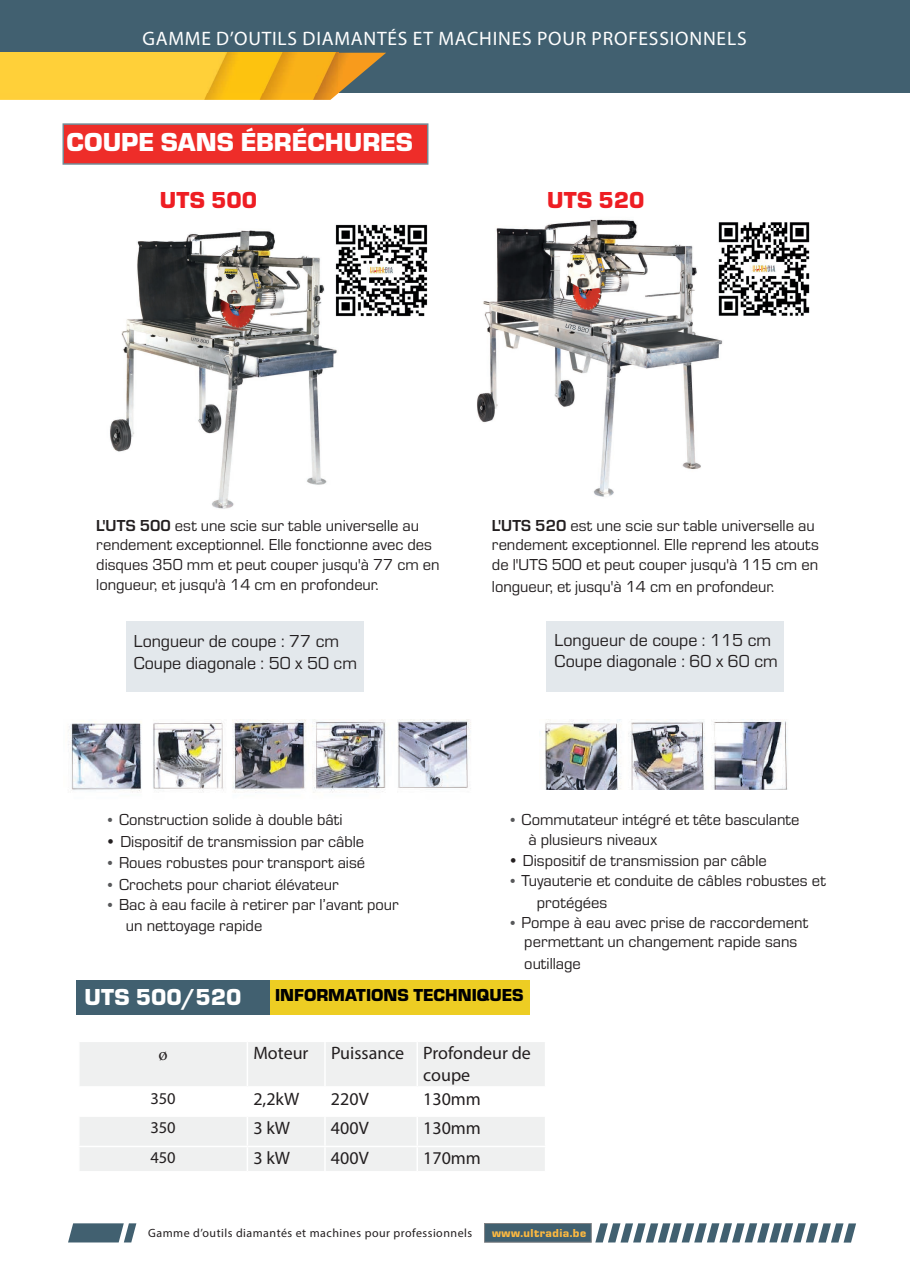
<style>
.page{position:relative;width:910px;height:1280px;background:#fff}
.page>*{position:absolute;margin:0;border:0;box-sizing:border-box;transform-origin:0 0}
.t1{font:900 27px "Eurostile";color:#fff}
.t2{font:900 24px "Eurostile";color:#ee1d23}
.t3{font:900 24px "Eurostile";color:#fff}
.t4{font:19.5px "Myriad Pro";letter-spacing:.04em;color:#fff}
.t5{font:18px/21.6px "Eurostile";color:#231f20}
.t6{font:18px/21.6px "Myriad Pro";color:#231f20}
.t7{font:900 18px "Eurostile";color:#000001}
.t8{font:18px "Minion Pro";color:#231f20}
.t9{font:16.5px/19.8px "Eurostile";color:#231f20}
.t10{font:16.5px "Myriad Pro";color:#231f20}
.t11{font:12px "Myriad Pro";letter-spacing:.04em;color:#231f20}
.t12{font:900 12px "Eurostile";letter-spacing:.04em;color:#fdb940}
.s1{font-weight:700}
.s2{font-size:15px;color:#57585a}
</style>
<div class="page">
<div style="left:127px;top:621px;width:237px;height:70px;background:#e3e8ec"></div>
<svg style="left:80px;top:1042px;width:465px;height:129px"></svg>
<hr style="left:78px;top:1146px;width:169px;height:1px;background:#fff">
<hr style="left:247px;top:1146px;width:78px;height:1px;background:#fff">
<hr style="left:325px;top:1146px;width:92px;height:1px;background:#fff">
<hr style="left:417px;top:1146px;width:129px;height:1px;background:#fff">
<div style="left:546px;top:621px;width:237px;height:70px;background:#e3e8ec"></div>
<img style="left:110px;top:230px;width:227px;height:279px">
<img style="left:477px;top:219px;width:246px;height:278px">
<img style="left:68px;top:719px;width:403px;height:74px">
<img style="left:542px;top:719px;width:246px;height:71px">
<div style="left:63px;top:123px;width:365px;height:42px;background:#ee2d29;border:2px solid #738a95"></div>
<div style="left:0;top:0;width:910px;height:92px;background:#416070"></div>
<svg style="left:68px;top:1223px;width:68px;height:19px"></svg>
<div style="left:484px;top:1223px;width:107px;height:19px;background:#416070;border:1px solid #808285"></div>
<svg style="left:595px;top:1223px;width:261px;height:19px"></svg>
<img style="left:0;top:53px;width:339px;height:47px">
<img style="left:338px;top:53px;width:48px;height:39px">
<div style="left:77px;top:980px;width:198px;height:34px;background:#416070"></div>
<div style="left:270px;top:980px;width:259px;height:34px;background:#edcd23"></div>
<img style="left:325px;top:224px;width:103px;height:103px">
<img style="left:709px;top:219px;width:101px;height:108px">
<p class="t4" style="left:142px;top:26px;width:606px">GAMME D’OUTILS DIAMANTÉS ET MACHINES POUR PROFESSIONNELS</p>
<h1 class="t1" style="left:67px;top:123px;width:348px">COUPE SANS ÉBRÉCHURES</h1>
<h2 class="t2" style="left:160px;top:183px;width:99px">UTS 500</h2>
<h2 class="t2" style="left:547px;top:183px;width:99px">UTS 520</h2>
<p class="t9" style="left:96px;top:514px;width:345px"><span class="s1">L'UTS 500</span> est une scie sur table universelle au rendement exceptionnel. Elle fonctionne avec des disques 350 mm et peut couper jusqu'à 77 cm en longueur, et jusqu'à 14 cm en profondeur.</p>
<p class="t9" style="left:492px;top:514px;width:328px"><span class="s1">L'UTS 520</span> est une scie sur table universelle au rendement exceptionnel. Elle reprend les atouts de l'UTS 500 et peut couper jusqu'à 115 cm en</p>
<p class="t9" style="left:492px;top:576px;width:284px">longueur, et jusqu'à 14 cm en profondeur.</p>
<p class="t5" style="left:134px;top:630px;width:225px">Longueur de coupe : 77 cm<br>Coupe diagonale : 50 x 50 cm</p>
<p class="t9" style="left:105px;top:809px;width:239px"><span class="s2">•</span> Construction solide à double bâti</p>
<p class="t9" style="left:105px;top:830px;width:260px">• Dispositif de transmission par câble</p>
<p class="t9" style="left:105px;top:852px;width:261px"><span class="s2">•</span> Roues robustes pour transport aisé</p>
<p class="t9" style="left:105px;top:874px;width:235px"><span class="s2">•</span> Crochets pour chariot élévateur</p>
<p class="t9" style="left:126px;top:893px;width:274px;line-height:21.6px;text-indent:-21px"><span class="s2">•</span> Bac à eau facile à retirer par l’avant pour un nettoyage rapide</p>
<p class="t5" style="left:555px;top:628px;width:225px">Longueur de coupe : 115 cm<br>Coupe diagonale : 60 x 60 cm</p>
<p class="t9" style="left:528px;top:809px;width:273px;text-indent:-21px"><span class="s2">•</span> Commutateur intégré et tête basculante à plusieurs niveaux</p>
<p class="t9" style="left:508px;top:850px;width:260px">• Dispositif de transmission par câble</p>
<p class="t9" style="left:537px;top:869px;width:291px;line-height:21.6px;text-indent:-29px"><span class="s2">•</span> Tuyauterie et conduite de câbles robustes et protégées</p>
<p class="t9" style="left:508px;top:911px;width:302px;text-align:center"><span class="s2">•</span> Pompe à eau avec prise de raccordement permettant un changement rapide sans</p>
<p class="t9" style="left:524px;top:953px;width:58px">outillage</p>
<h2 class="t3" style="left:85px;top:980px;width:158px">UTS 500/520</h2>
<p class="t7" style="left:275px;top:982px;width:250px">INFORMATIONS TECHNIQUES</p>
<p class="t8" style="left:158px;top:1042px;width:11px">ø</p>
<p class="t6" style="left:423px;top:1042px;width:109px;text-indent:-170px">Moteur Puissance Profondeur de coupe</p>
<p class="t10" style="left:150px;top:1088px;width:27px">350</p>
<p class="t6" style="left:253px;top:1088px;width:47px">2,2kW</p>
<p class="t6" style="left:331px;top:1088px;width:39px">220V</p>
<p class="t6" style="left:423px;top:1088px;width:59px">130mm</p>
<p class="t10" style="left:150px;top:1117px;width:27px">350</p>
<p class="t6" style="left:253px;top:1117px;width:38px">3 kW</p>
<p class="t6" style="left:331px;top:1117px;width:39px">400V</p>
<p class="t6" style="left:423px;top:1117px;width:59px">130mm</p>
<p class="t10" style="left:150px;top:1148px;width:27px">450</p>
<p class="t6" style="left:253px;top:1147px;width:38px">3 kW</p>
<p class="t6" style="left:331px;top:1147px;width:39px">400V</p>
<p class="t6" style="left:423px;top:1147px;width:59px">170mm</p>
<p class="t11" style="left:148px;top:1226px;width:326px">Gamme d’outils diamantés et machines pour professionnels</p>
<p class="t12" style="left:492px;top:1225px;width:95px">www.ultradia.be</p>
</div>
